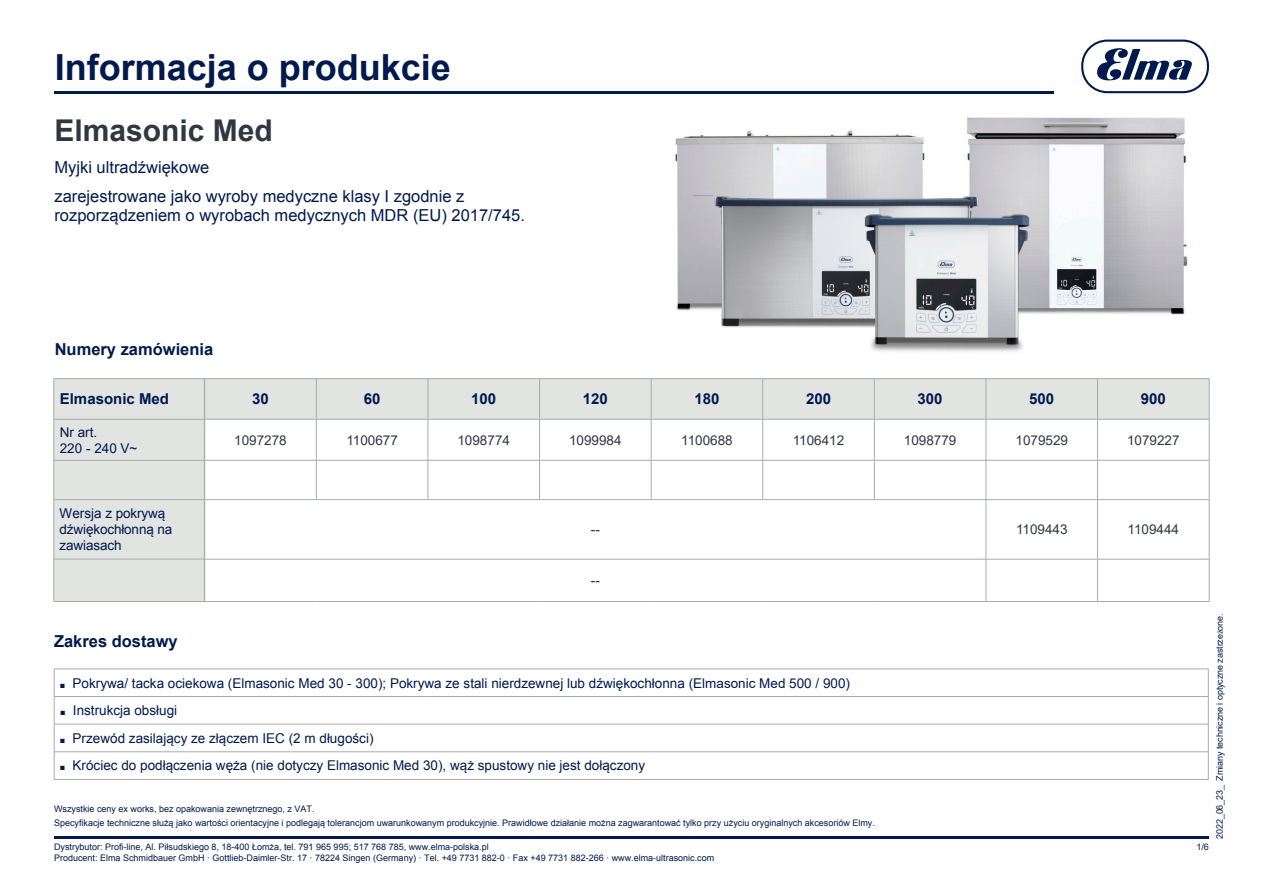
<style>
.page{position:relative;width:1263px;height:893px;background:#fff}
.page>*{position:absolute;margin:0;border:0;box-sizing:border-box;transform-origin:0 0}
.t1{font:700 36px "Arial";color:#001a4d}
.Arial_6_Reg_Blue{font:700 30px "Arial";color:#323640}
.Arial_6_Reg_Blue-2{font:16.5px/28.3px "Arial";color:#001a4d}
.Arial_6_Reg_Blue-3{font:700 16.5px "Arial";color:#001a4d}
.Arial_11_Bold_Blue{font:700 16.5px "Arial";color:#001a4d}
.Arial_10_Bold_Blue_M{font:700 15px "Arial";color:#001a4d}
.Arial_10_Bold_Blue_L{font:700 15px "Arial";color:#001a4d}
.Arial_9_Reg_Blue_Lin{font:13.5px/16.2px "Arial";color:#001a4d}
.Arial_9_Reg_Grey_Mit{font:13.5px "Arial";color:#323640}
.Arial_6_Reg_Blue-4{font:9px/10.8px "Arial";color:#001a4d}
.s1{font-size:9px}
.s2{font-family:"Minion Pro"}
</style>
<div class="page">
<svg style="left:1081px;top:40px;width:128px;height:53px"></svg>
<hr style="left:54px;top:91px;width:999px;height:2px;background:#001a4d">
<hr style="left:54px;top:837px;width:1155px;height:2px;background:#001a4d">
<hr style="left:205px;top:378px;width:111px;height:1px;background:#a8abac">
<hr style="left:316px;top:378px;width:112px;height:1px;background:#a8abac">
<hr style="left:428px;top:378px;width:111px;height:1px;background:#a8abac">
<hr style="left:539px;top:378px;width:112px;height:1px;background:#a8abac">
<hr style="left:651px;top:378px;width:112px;height:1px;background:#a8abac">
<hr style="left:763px;top:378px;width:111px;height:1px;background:#a8abac">
<hr style="left:874px;top:378px;width:112px;height:1px;background:#a8abac">
<hr style="left:986px;top:378px;width:111px;height:1px;background:#a8abac">
<hr style="left:1097px;top:378px;width:112px;height:1px;background:#a8abac">
<hr style="left:1209px;top:379px;width:1px;height:40px;background:#a8abac">
<hr style="left:1209px;top:419px;width:1px;height:41px;background:#a8abac">
<hr style="left:1209px;top:460px;width:1px;height:39px;background:#a8abac">
<hr style="left:1209px;top:500px;width:1px;height:59px;background:#a8abac">
<hr style="left:1209px;top:559px;width:1px;height:42px;background:#a8abac">
<hr style="left:205px;top:601px;width:111px;height:1px;background:#a8abac">
<hr style="left:316px;top:601px;width:112px;height:1px;background:#a8abac">
<hr style="left:428px;top:601px;width:111px;height:1px;background:#a8abac">
<hr style="left:539px;top:601px;width:112px;height:1px;background:#a8abac">
<hr style="left:651px;top:601px;width:112px;height:1px;background:#a8abac">
<hr style="left:763px;top:601px;width:111px;height:1px;background:#a8abac">
<hr style="left:874px;top:601px;width:112px;height:1px;background:#a8abac">
<hr style="left:986px;top:601px;width:111px;height:1px;background:#a8abac">
<hr style="left:1097px;top:601px;width:112px;height:1px;background:#a8abac">
<img style="left:967px;top:117px;width:221px;height:198px">
<img style="left:675px;top:130px;width:250px;height:181px">
<img style="left:693px;top:182px;width:290px;height:146px">
<img style="left:838px;top:197px;width:215px;height:155px">
<svg style="left:55px;top:379px;width:1154px;height:222px"></svg>
<hr style="left:54px;top:378px;width:151px;height:1px;background:#a8abac">
<hr style="left:54px;top:379px;width:1px;height:40px;background:#a8abac">
<hr style="left:204px;top:379px;width:1px;height:40px;background:#a8abac">
<hr style="left:54px;top:419px;width:151px;height:1px;background:#a8abac">
<hr style="left:54px;top:419px;width:1px;height:41px;background:#a8abac">
<hr style="left:204px;top:419px;width:1px;height:41px;background:#a8abac">
<hr style="left:54px;top:460px;width:151px;height:1px;background:#a8abac">
<hr style="left:54px;top:461px;width:1px;height:38px;background:#a8abac">
<hr style="left:204px;top:461px;width:1px;height:38px;background:#a8abac">
<hr style="left:54px;top:499px;width:151px;height:1px;background:#a8abac">
<hr style="left:54px;top:500px;width:1px;height:59px;background:#a8abac">
<hr style="left:204px;top:500px;width:1px;height:59px;background:#a8abac">
<hr style="left:54px;top:559px;width:151px;height:1px;background:#a8abac">
<hr style="left:54px;top:559px;width:1px;height:42px;background:#a8abac">
<hr style="left:204px;top:559px;width:1px;height:42px;background:#a8abac">
<hr style="left:54px;top:601px;width:151px;height:1px;background:#a8abac">
<hr style="left:54px;top:669px;width:1154px;height:1px;background:#a8abac">
<hr style="left:54px;top:696px;width:1154px;height:1px;background:#a8abac">
<hr style="left:54px;top:724px;width:1154px;height:1px;background:#a8abac">
<hr style="left:54px;top:751px;width:1154px;height:1px;background:#a8abac">
<svg style="left:54px;top:669px;width:1px;height:110px"></svg>
<svg style="left:1208px;top:669px;width:1px;height:110px"></svg>
<hr style="left:54px;top:779px;width:1154px;height:1px;background:#a8abac">
<h1 class="t1" style="left:55px;top:43px;width:398px">Informacja o produkcie</h1>
<p class="Arial_6_Reg_Blue" style="left:54px;top:109px;width:220px">Elmasonic Med</p>
<p class="Arial_6_Reg_Blue-2" style="left:54px;top:154px;width:411px">Myjki ultradźwiękowe<br>zarejestrowane jako wyroby medyczne klasy I zgodnie z</p>
<p class="Arial_6_Reg_Blue-2" style="left:54px;top:202px;width:472px">rozporządzeniem o wyrobach medycznych MDR (EU) 2017/745.</p>
<p class="Arial_6_Reg_Blue-3" style="left:55px;top:338px;width:160px">Numery zamówienia</p>
<p class="Arial_10_Bold_Blue_L" style="left:60px;top:389px;width:111px">Elmasonic Med</p>
<p class="Arial_9_Reg_Blue_Lin" style="left:60px;top:424px;width:79px">Nr art.<br>220 - 240 V~</p>
<p class="Arial_9_Reg_Blue_Lin" style="left:60px;top:505px;width:114px">Wersja z pokrywą dźwiękochłonną na zawiasach</p>
<p class="Arial_10_Bold_Blue_M" style="left:252px;top:389px;width:18px">30</p>
<p class="Arial_10_Bold_Blue_M" style="left:364px;top:389px;width:18px">60</p>
<p class="Arial_10_Bold_Blue_M" style="left:471px;top:389px;width:27px">100</p>
<p class="Arial_10_Bold_Blue_M" style="left:583px;top:389px;width:27px">120</p>
<p class="Arial_10_Bold_Blue_M" style="left:694px;top:389px;width:27px">180</p>
<p class="Arial_10_Bold_Blue_M" style="left:806px;top:389px;width:27px">200</p>
<p class="Arial_10_Bold_Blue_M" style="left:918px;top:389px;width:27px">300</p>
<p class="Arial_10_Bold_Blue_M" style="left:1029px;top:389px;width:27px">500</p>
<p class="Arial_10_Bold_Blue_M" style="left:1141px;top:389px;width:27px">900</p>
<p class="Arial_9_Reg_Grey_Mit" style="left:234px;top:431px;width:54px">1097278</p>
<p class="Arial_9_Reg_Grey_Mit" style="left:346px;top:431px;width:53px">1100677</p>
<p class="Arial_9_Reg_Grey_Mit" style="left:457px;top:431px;width:54px">1098774</p>
<p class="Arial_9_Reg_Grey_Mit" style="left:569px;top:431px;width:54px">1099984</p>
<p class="Arial_9_Reg_Grey_Mit" style="left:681px;top:431px;width:53px">1100688</p>
<p class="Arial_9_Reg_Grey_Mit" style="left:793px;top:431px;width:53px">1106412</p>
<p class="Arial_9_Reg_Grey_Mit" style="left:904px;top:431px;width:54px">1098779</p>
<p class="Arial_9_Reg_Grey_Mit" style="left:1015px;top:431px;width:54px">1079529</p>
<p class="Arial_9_Reg_Grey_Mit" style="left:1127px;top:431px;width:54px">1079227</p>
<p class="Arial_9_Reg_Grey_Mit" style="left:591px;top:520px;width:10px">--</p>
<p class="Arial_9_Reg_Grey_Mit" style="left:1016px;top:520px;width:53px">1109443</p>
<p class="Arial_9_Reg_Grey_Mit" style="left:1127px;top:520px;width:53px">1109444</p>
<p class="Arial_9_Reg_Grey_Mit" style="left:591px;top:571px;width:10px">--</p>
<p class="Arial_11_Bold_Blue" style="left:54px;top:630px;width:125px">Zakres dostawy</p>
<p class="Arial_9_Reg_Blue_Lin" style="left:60px;top:675px;width:792px"><span class="s1">■</span> Pokrywa/ tacka ociekowa (Elmasonic Med 30 - 300); Pokrywa ze stali nierdzewnej lub dźwiękochłonna (Elmasonic Med 500 / 900)</p>
<p class="Arial_9_Reg_Blue_Lin" style="left:60px;top:702px;width:119px"><span class="s1">■</span> Instrukcja obsługi</p>
<p class="Arial_9_Reg_Blue_Lin" style="left:60px;top:730px;width:315px"><span class="s1">■</span> Przewód zasilający ze złączem IEC (2 m długości)</p>
<p class="Arial_9_Reg_Blue_Lin" style="left:60px;top:757px;width:587px"><span class="s1">■</span> Króciec do podłączenia węża (nie dotyczy Elmasonic Med 30), wąż spustowy nie jest dołączony</p>
<p class="Arial_6_Reg_Blue-4" style="left:54px;top:802px;width:822px;line-height:14.4px">Wszystkie ceny ex works, bez opakowania zewnętrznego, z VAT.<br>Specyfikacje techniczne służą jako wartości orientacyjne i podlegają tolerancjom uwarunkowanym produkcyjnie. Prawidłowe działanie można zagwarantować tylko przy użyciu oryginalnych akcesoriów Elmy.</p>
<p class="Arial_6_Reg_Blue-4" style="left:1214px;top:839px;width:227px;rotate:-90deg">2022_06_23_ Zmiany techniczne i optyczne zastrze<span class="s2">ż</span>one.</p>
<p class="Arial_6_Reg_Blue-4" style="left:54px;top:841px;width:662px">Dystrybutor: Profi-line, Al. Piłsudskiego 8, 18-400 Łomża, tel. 791 965 995; 517 768 785, www.elma-polska.pl<br>Producent: Elma Schmidbauer GmbH · Gottlieb-Daimler-Str. 17 · 78224 Singen (Germany) · Tel. +49 7731 882-0 · Fax +49 7731 882-266 · www.elma-ultrasonic.com</p>
<p class="Arial_6_Reg_Blue-4" style="left:1196px;top:841px;width:14px">1/6</p>
</div>
